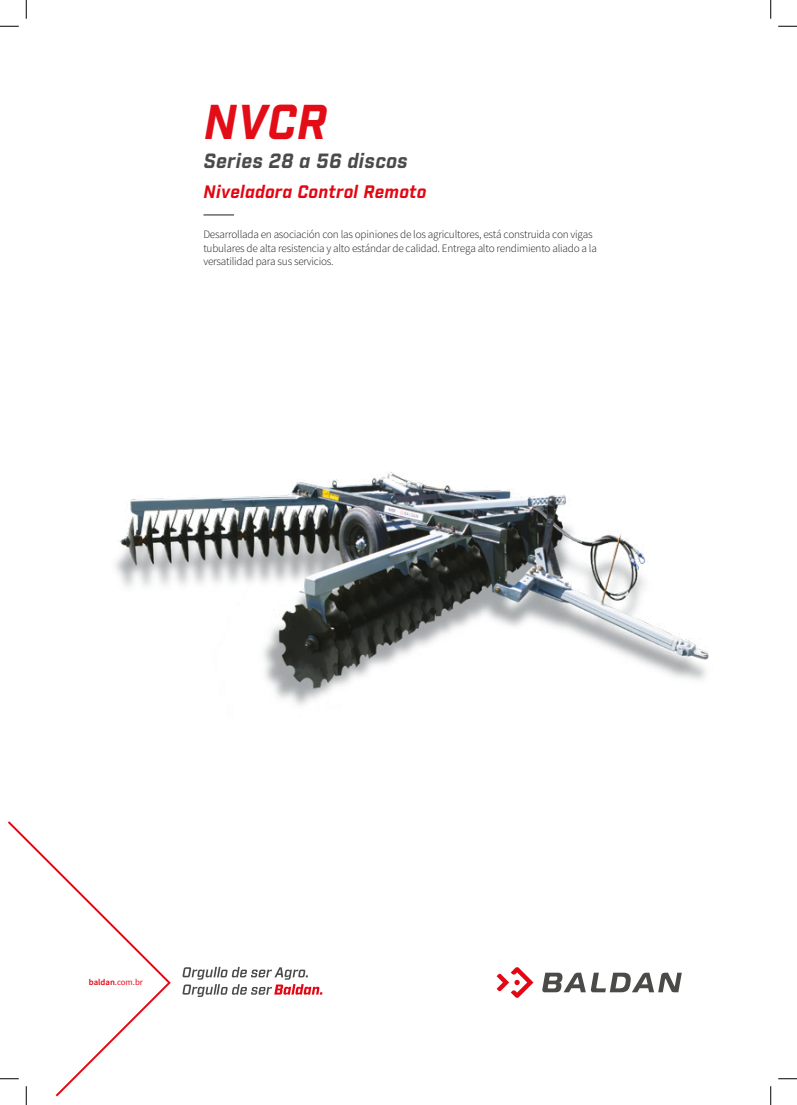
<style>
.page{position:relative;width:797px;height:1105px;background:#fff}
.page>*{position:absolute;margin:0;border:0;box-sizing:border-box;transform-origin:0 0}
.t1{font:italic 700 47.5px "Industry";color:#e30d18}
.t2{font:italic 700 20px "Industry";letter-spacing:.02em;color:#4a4a49}
.t3{font:italic 700 17.5px "Industry";letter-spacing:.02em;color:#e30613}
.t4{font:300 11.25px/13.5px "Source Sans Pro";letter-spacing:-.02em;color:#1d1d1b}
.t5{font:8.75px "Source Sans Pro";color:#e30613}
.s1{font-weight:600}
</style>
<div class="page">
<svg style="left:496px;top:967px;width:37px;height:31px"></svg>
<svg style="left:542px;top:973px;width:139px;height:19px"></svg>
<svg style="left:6px;top:821px;width:165px;height:276px"></svg>
<img style="left:115px;top:472px;width:594px;height:234px">
<hr style="left:203px;top:215px;width:31px;height:1px;background:#1d1d1b">
<svg style="left:0;top:25px;width:19px;height:2px"></svg>
<svg style="left:778px;top:25px;width:19px;height:2px"></svg>
<svg style="left:0;top:1078px;width:19px;height:1px"></svg>
<svg style="left:778px;top:1078px;width:19px;height:1px"></svg>
<svg style="left:25px;top:0;width:2px;height:19px"></svg>
<svg style="left:25px;top:1086px;width:2px;height:19px"></svg>
<svg style="left:770px;top:0;width:1px;height:19px"></svg>
<svg style="left:770px;top:1086px;width:1px;height:19px"></svg>
<svg style="left:182px;top:967px;width:140px;height:30px"></svg>
<h1 class="t1" style="left:204px;top:93px;width:125px">NVCR</h1>
<h2 class="t2" style="left:203px;top:148px;width:206px">Series 28 a 56 discos</h2>
<h3 class="t3" style="left:203px;top:181px;width:224px">Niveladora Control Remoto</h3>
<p class="t4" style="left:203px;top:228px;width:395px">Desarrollada en asociación con las opiniones de los agricultores, está construida con vigas tubulares de alta resistencia y alto estándar de calidad. Entrega alto rendimiento aliado a la versatilidad para sus servicios.</p>
<p class="t5" style="left:89px;top:976px;width:56px"><span class="s1">baldan</span>.com.br</p>
</div>
